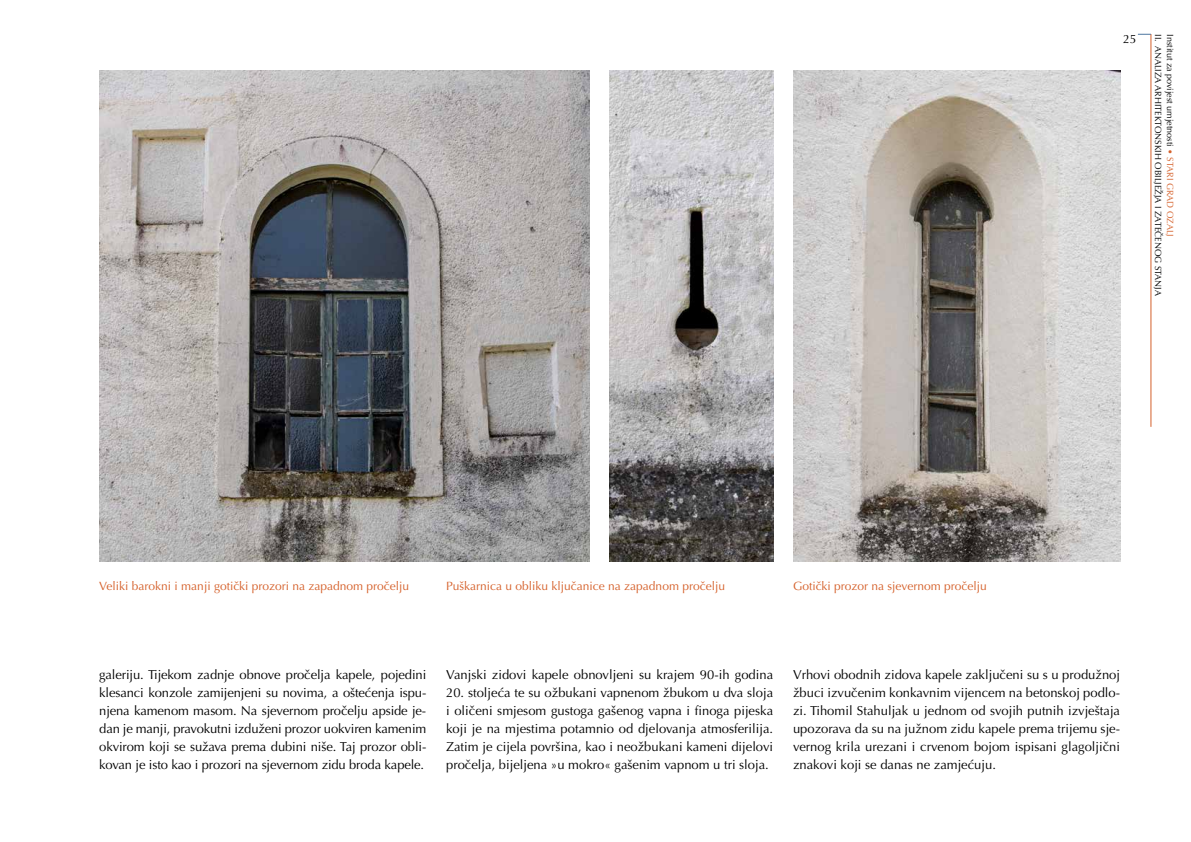
<style>
.page{position:relative;width:1191px;height:842px;background:#fff}
.page>*{position:absolute;margin:0;border:0;box-sizing:border-box;transform-origin:0 0}
.t1{font:13px/18px "Optima LT Pro";color:#000;text-align:justify}
.t2{font:12px "Optima LT Pro";color:#d5602a}
.t3{font:12px "Optima LT Pro";color:#000}
.t4{font:9px/11.8px "Optima LT Pro";color:#000}
.s1{color:#d5602a}
</style>
<div class="page">
<hr style="left:1150px;top:34px;width:1px;height:393px;background:#d5602a">
<svg style="left:1137px;top:34px;width:14px;height:1px"></svg>
<img style="left:793px;top:71px;width:327px;height:490px">
<img style="left:609px;top:71px;width:164px;height:490px">
<img style="left:99px;top:71px;width:491px;height:490px">
<p class="t2" style="left:99px;top:578px;width:311px">Veliki barokni i manji gotički prozori na zapadnom pročelju</p>
<p class="t2" style="left:446px;top:578px;width:280px">Puškarnica u obliku ključanice na zapadnom pročelju</p>
<p class="t2" style="left:793px;top:578px;width:195px">Gotički prozor na sjevernom pročelju</p>
<p class="t3" style="left:1123px;top:31px;width:15px">25</p>
<p class="t4" style="left:1176px;top:34px;width:263px;rotate:90deg">Institut za povijest umjetnosti <span class="s1">• STARI GRAD OZALJ<br></span>II. ANALIZA ARHITEKTONSKIH OBILJEŽJA I ZATEČENOG STANJA</p>
<p class="t1" style="left:99px;top:666px;width:328px">galeriju. Tijekom zadnje obnove pročelja kapele, pojedini klesanci konzole zamijenjeni su novima, a oštećenja ispu&shy;njena kamenom masom. Na sjevernom pročelju apside je&shy;dan je manji, pravokutni izduženi prozor uokviren kamenim okvirom koji se sužava prema dubini niše. Taj prozor obli&shy;kovan je isto kao i prozori na sjevernom zidu broda kapele.</p>
<p class="t1" style="left:446px;top:666px;width:328px">Vanjski zidovi kapele obnovljeni su krajem 90-ih godina</p>
<p class="t1" style="left:446px;top:684px;width:328px">20. stoljeća te su ožbukani vapnenom žbukom u dva sloja i oličeni smjesom gustoga gašenog vapna i finoga pijeska koji je na mjestima potamnio od djelovanja atmosferilija.<br>Zatim je cijela površina, kao i neožbukani kameni dijelovi pročelja, bijeljena »u mokro« gašenim vapnom u tri sloja.</p>
<p class="t1" style="left:793px;top:666px;width:328px">Vrhovi obodnih zidova kapele zaključeni su s u produžnoj žbuci izvučenim konkavnim vijencem na betonskoj podlo&shy;zi. Tihomil Stahuljak u jednom od svojih putnih izvještaja upozorava da su na južnom zidu kapele prema trijemu sje&shy;vernog krila urezani i crvenom bojom ispisani glagoljični znakovi koji se danas ne zamjećuju.</p>
</div>
